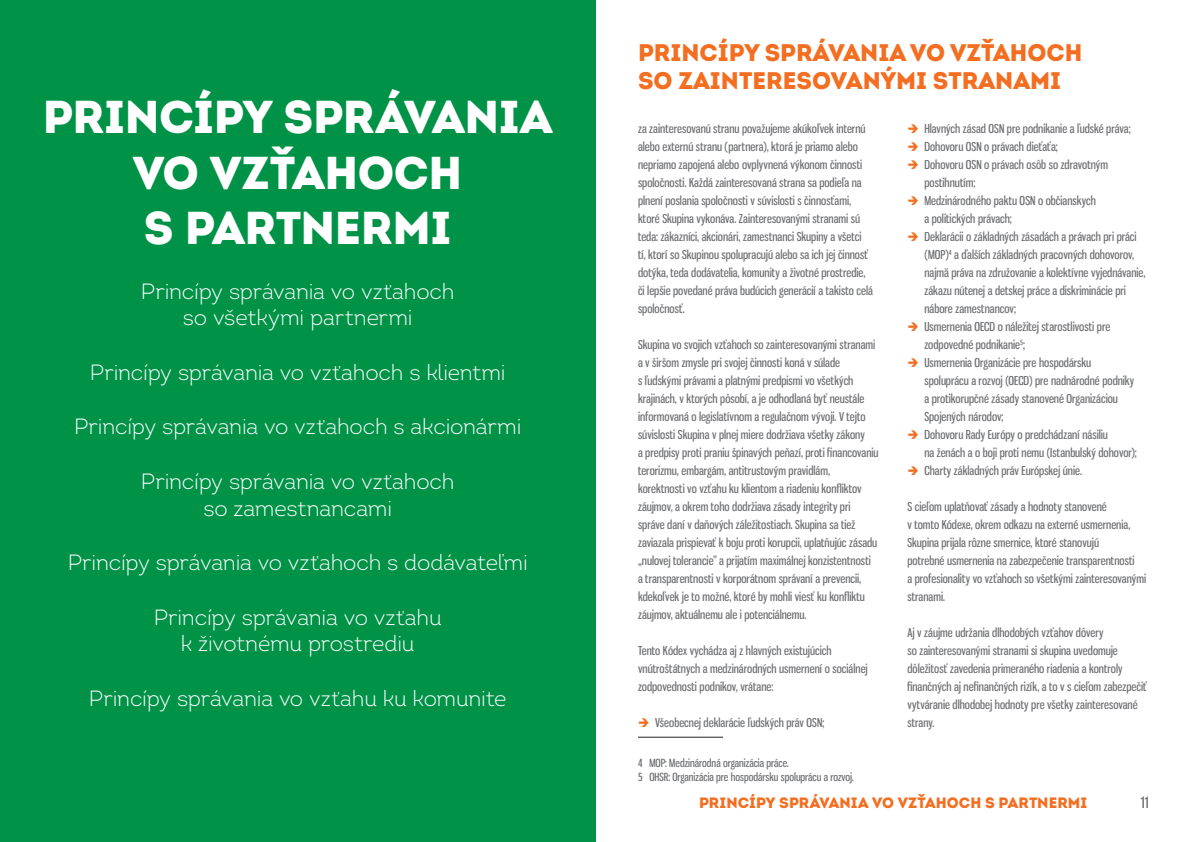
<style>
.page{position:relative;width:1191px;height:842px;background:#fff}
.page>*{position:absolute;margin:0;border:0;box-sizing:border-box;transform-origin:0 0}
.t1{font:900 46px/55.2px "Intro";letter-spacing:-.01em;color:#fff;text-align:center}
.t2{font:900 24px/28.8px "Intro";color:#f36e21}
.t3{font:300 22px/26.4px "Intro";letter-spacing:-.01em;color:#fff;text-align:center}
.t4{font:900 15px "Intro";letter-spacing:.005em;color:#f36e21}
.t5{font:15px "Gnuolane Rg";color:#6c6d70}
.t6{font:12px/18px "Gnuolane Rg";color:#6c6d70}
.t7{font:11px/13.2px "Gnuolane Rg";color:#6c6d70}
</style>
<div class="page">
<div style="left:0;top:0;width:595px;height:842px;background:#009247"></div>
<hr style="left:638px;top:737px;width:85px;height:1px;background:#231f20">
<h1 class="t1" style="left:43px;top:89px;width:511px">PRINCÍPY SPRÁVANIA<br>VO VZŤAHOCH<br>S PARTNERMI</h1>
<h3 class="t3" style="left:141px;top:278px;width:315px">Princípy správania vo vzťahoch so všetkými partnermi</h3>
<h3 class="t3" style="left:90px;top:359px;width:417px">Princípy správania vo vzťahoch s klientmi</h3>
<h3 class="t3" style="left:74px;top:413px;width:449px">Princípy správania vo vzťahoch s akcionármi</h3>
<h3 class="t3" style="left:141px;top:468px;width:315px">Princípy správania vo vzťahoch so zamestnancami</h3>
<h3 class="t3" style="left:68px;top:549px;width:461px">Princípy správania vo vzťahoch s dodávateľmi</h3>
<h3 class="t3" style="left:154px;top:604px;width:290px">Princípy správania vo vzťahu k životnému prostrediu</h3>
<h3 class="t3" style="left:89px;top:685px;width:419px">Princípy správania vo vzťahu ku komunite</h3>
<h2 class="t2" style="left:638px;top:37px;width:446px">PRINCÍPY SPRÁVANIA VO VZŤAHOCH<br>SO ZAINTERESOVANÝMI STRANAMI</h2>
<p class="t6" style="left:638px;top:119px;width:236px">za zainteresovanú stranu považujeme akúkoľvek internú alebo externú stranu (partnera), ktorá je priamo alebo nepriamo zapojená alebo ovplyvnená výkonom činnosti spoločnosti. Každá zainteresovaná strana sa podieľa na plnení poslania spoločnosti v súvislosti s činnosťami, ktoré Skupina vykonáva. Zainteresovanými stranami sú teda: zákazníci, akcionári, zamestnanci Skupiny a všetci<br>tí, ktorí so Skupinou spolupracujú alebo sa ich jej činnosť dotýka, teda dodávatelia, komunity a životné prostredie, či lepšie povedané práva budúcich generácií a takisto celá spoločnosť.</p>
<p class="t6" style="left:638px;top:335px;width:242px">Skupina vo svojich vzťahoch so zainteresovanými stranami a v širšom zmysle pri svojej činnosti koná v súlade<br>s ľudskými právami a platnými predpismi vo všetkých krajinách, v ktorých pôsobí, a je odhodlaná byť neustále informovaná o legislatívnom a regulačnom vývoji. V tejto súvislosti Skupina v plnej miere dodržiava všetky zákony<br>a predpisy proti praniu špinavých peňazí, proti financovaniu terorizmu, embargám, antitrustovým pravidlám, korektnosti vo vzťahu ku klientom a riadeniu konfliktov záujmov, a okrem toho dodržiava zásady integrity pri správe daní v daňových záležitostiach. Skupina sa tiež zaviazala prispievať k boju proti korupcii, uplatňujúc zásadu ,,nulovej tolerancie” a prijatím maximálnej konzistentnosti<br>a transparentnosti v korporátnom správaní a prevencii, kdekoľvek je to možné, ktoré by mohli viesť ku konfliktu záujmov, aktuálnemu ale i potenciálnemu.</p>
<p class="t6" style="left:638px;top:641px;width:231px">Tento Kódex vychádza aj z hlavných existujúcich vnútroštátnych a medzinárodných usmernení o sociálnej zodpovednosti podnikov, vrátane:</p>
<p class="t6" style="left:655px;top:713px;width:171px">Všeobecnej deklarácie ľudských práv OSN;</p>
<p class="t7" style="left:638px;top:757px;width:217px">4 MOP: Medzinárodná organizácia práce.<br>5 OHSR: Organizácia pre hospodársku spoluprácu a rozvoj.</p>
<p class="t6" style="left:924px;top:119px;width:222px">Hlavných zásad OSN pre podnikanie a ľudské práva; Dohovoru OSN o právach dieťaťa;<br>Dohovoru OSN o právach osôb so zdravotným postihnutím;<br>Medzinárodného paktu OSN o občianskych<br>a politických právach;<br>Deklarácii o základných zásadách a právach pri práci (MOP)<sup>4</sup> a ďalších základných pracovných dohovorov, najmä práva na združovanie a kolektívne vyjednávanie, zákazu nútenej a detskej práce a diskriminácie pri nábore zamestnancov;<br>Usmernenia OECD o náležitej starostlivosti pre zodpovedné podnikanie<sup>5</sup>;<br>Usmernenia Organizácie pre hospodársku<br>spoluprácu a rozvoj (OECD) pre nadnárodné podniky<br>a protikorupčné zásady stanovené Organizáciou Spojených národov;<br>Dohovoru Rady Európy o predchádzaní násiliu<br>na ženách a o boji proti nemu (Istanbulský dohovor); Charty základných práv Európskej únie.</p>
<p class="t6" style="left:907px;top:497px;width:240px">S cieľom uplatňovať zásady a hodnoty stanovené<br>v tomto Kódexe, okrem odkazu na externé usmernenia, Skupina prijala rôzne smernice, ktoré stanovujú<br>potrebné usmernenia na zabezpečenie transparentnosti<br>a profesionality vo vzťahoch so všetkými zainteresovanými stranami.</p>
<p class="t6" style="left:907px;top:623px;width:241px">Aj v záujme udržania dlhodobých vzťahov dôvery<br>so zainteresovanými stranami si skupina uvedomuje dôležitosť zavedenia primeraného riadenia a kontroly finančných aj nefinančných rizík, a to v s cieľom zabezpečiť vytváranie dlhodobej hodnoty pre všetky zainteresované strany.</p>
<p class="t4" style="left:699px;top:793px;width:390px">PRINCÍPY SPRÁVANIA VO VZŤAHOCH S PARTNERMI</p>
<p class="t5" style="left:1140px;top:794px;width:9px">11</p>
</div>
